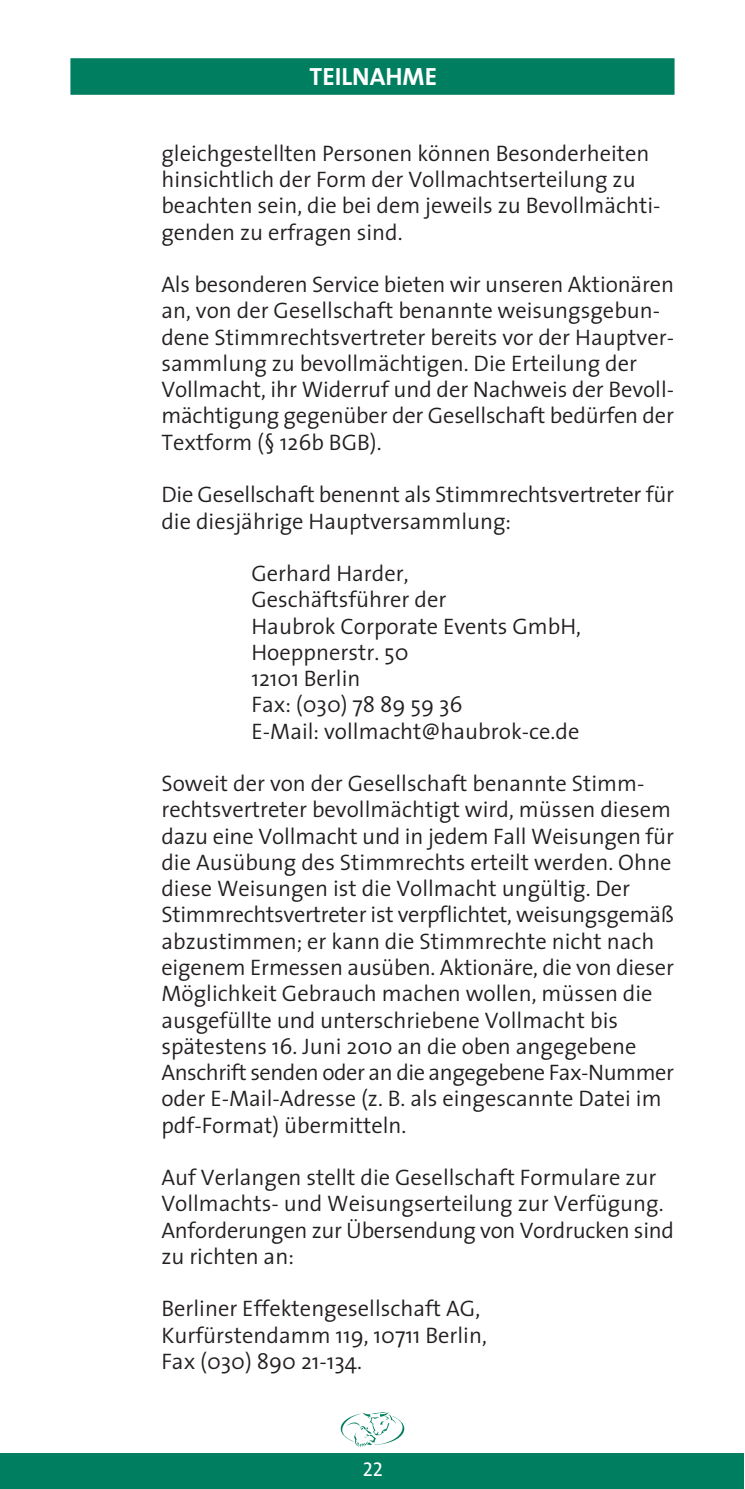
<style>
.page{position:relative;width:745px;height:1489px;background:#fff}
.page>*{position:absolute;margin:0;border:0;box-sizing:border-box;transform-origin:0 0}
.t1{font:700 25px "The Sans";color:#fff}
.t2{font:300 22.5px/26.2px "The Sans";color:#231f20}
.t3{font:20px "The Sans Caps";color:#fff}
</style>
<div class="page">
<svg style="left:0;top:1412px;width:742px;height:76px"></svg>
<div style="left:71px;top:58px;width:603px;height:37px;background:#007f60;border:1px solid #007f60"></div>
<p class="t1" style="left:309px;top:55px;width:129px">TEILNAHME</p>
<p class="t2" style="left:161px;top:139px;width:500px">gleichgestellten Personen können Besonderheiten hinsichtlich der Form der Vollmachtserteilung zu beachten sein, die bei dem jeweils zu Bevollmächti&shy;genden zu erfragen sind.</p>
<p class="t2" style="left:161px;top:271px;width:514px">Als besonderen Service bieten wir unseren Aktionären an, von der Gesellschaft benannte weisungsgebun&shy;dene Stimmrechtsvertreter bereits vor der Hauptver&shy;sammlung zu bevollmächtigen. Die Erteilung der Vollmacht, ihr Widerruf und der Nachweis der Bevoll&shy;mächtigung gegenüber der Gesellschaft bedürfen der Textform (§ 126b BGB).</p>
<p class="t2" style="left:161px;top:481px;width:514px">Die Gesellschaft benennt als Stimmrechtsvertreter für die diesjährige Hauptversammlung:</p>
<p class="t2" style="left:251px;top:559px;width:331px">Gerhard Harder,<br>Geschäftsführer der<br>Haubrok Corporate Events GmbH,<br>Hoeppnerstr. 50<br>12101 Berlin<br>Fax: (030) 78 89 59 36<br>E-Mail: vollmacht@haubrok-ce.de</p>
<p class="t2" style="left:161px;top:769px;width:514px">Soweit der von der Gesellschaft benannte Stimm&shy;rechtsvertreter bevollmächtigt wird, müssen diesem dazu eine Vollmacht und in jedem Fall Weisungen für die Ausübung des Stimmrechts erteilt werden. Ohne diese Weisungen ist die Vollmacht ungültig. Der Stimmrechtsvertreter ist verpflichtet, weisungsgemäß abzustimmen; er kann die Stimmrechte nicht nach eigenem Ermessen ausüben. Aktionäre, die von dieser Möglichkeit Gebrauch machen wollen, müssen die ausgefüllte und unterschriebene Vollmacht bis spätestens 16. Juni 2010 an die oben angegebene Anschrift senden oder an die angegebene Fax-Nummer oder E-Mail-Adresse (z. B. als eingescannte Datei im pdf-Format) übermitteln.</p>
<p class="t2" style="left:161px;top:1163px;width:514px">Auf Verlangen stellt die Gesellschaft Formulare zur Vollmachts- und Weisungserteilung zur Verfügung.<br>Anforderungen zur Übersendung von Vordrucken sind zu richten an:</p>
<p class="t2" style="left:161px;top:1294px;width:327px">Berliner Effektengesellschaft AG,<br>Kurfürstendamm 119, 10711 Berlin,<br>Fax (030) 890 21-134.</p>
<p class="t3" style="left:362px;top:1452px;width:22px">22</p>
</div>
